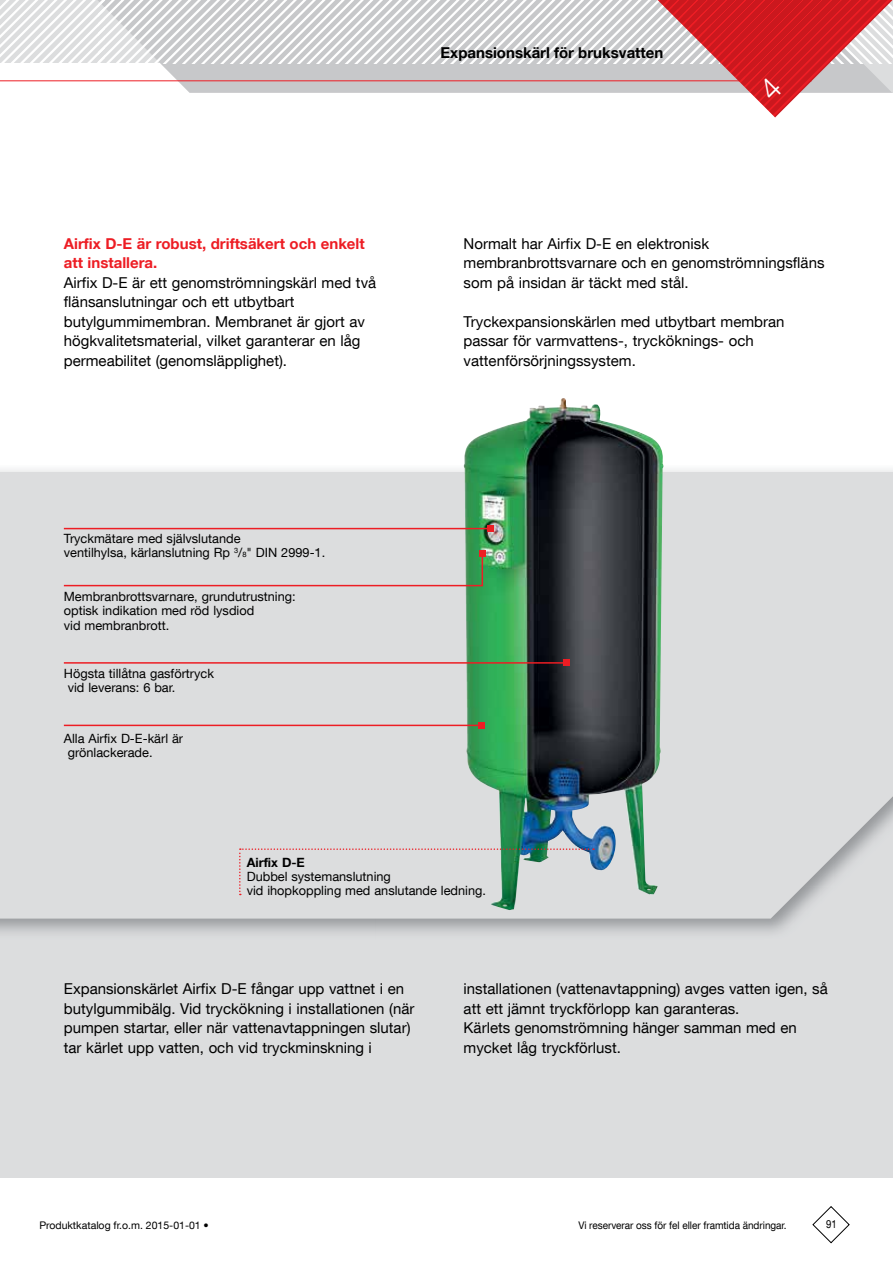
<style>
.page{position:relative;width:893px;height:1263px;background:#fff}
.page>*{position:absolute;margin:0;border:0;box-sizing:border-box;transform-origin:0 0}
.t1{font:15px/19.5px "Helvetica Neue LT Com";color:#000}
.t2{font:700 15px/19.5px "Helvetica Neue LT Com";color:#ed1d24}
.t3{font:700 15px "Helvetica Neue LT Com";color:#000}
.t4{font:12.75px/14.2px "Helvetica Neue LT Com";color:#000}
.t5{font:700 12.75px "Helvetica Neue LT Com";color:#000}
.t6{font:11.25px "Helvetica Neue LT Com";color:#000;scale:.85 1}
.t7{font:10.5px "Helvetica Neue LT Com";letter-spacing:-.005em;color:#000;scale:.95 1}
.t8{font:10.5px "Helvetica Neue LT Com";letter-spacing:-.005em;color:#000}
.s1{font-size:7.5px}
</style>
<div class="page">
<svg style="left:812px;top:1206px;width:38px;height:38px"></svg>
<div style="left:0;top:727px;width:893px;height:451px;background:#dcddde"></div>
<div style="left:0;top:472px;width:893px;height:446px;background:#dcddde"></div>
<img style="left:464px;top:398px;width:199px;height:512px">
<hr style="left:64px;top:528px;width:426px;height:1px;background:#ed1d24">
<svg style="left:487px;top:526px;width:6px;height:6px"></svg>
<hr style="left:64px;top:662px;width:503px;height:2px;background:#ed1d24">
<svg style="left:564px;top:660px;width:6px;height:6px"></svg>
<hr style="left:64px;top:725px;width:418px;height:1px;background:#ed1d24">
<svg style="left:479px;top:722px;width:6px;height:6px"></svg>
<svg style="left:239px;top:848px;width:355px;height:47px"></svg>
<svg style="left:62px;top:551px;width:423px;height:36px;background:#d7d1d0"></svg>
<svg style="left:0;top:0;width:893px;height:117px"></svg>
<p class="t3" style="left:441px;top:44px;width:224px">Expansionskärl för bruksvatten</p>
<p class="t2" style="left:64px;top:233px;width:302px">Airfix D-E är robust, driftsäkert och enkelt att installera.</p>
<p class="t1" style="left:64px;top:272px;width:314px">Airfix D-E är ett genomströmningskärl med två flänsanslutningar och ett utbytbart butylgummimembran. Membranet är gjort av högkvalitetsmaterial, vilket garanterar en låg permeabilitet (genomsläpplighet).</p>
<p class="t4" style="left:64px;top:531px;width:263px">Tryckmätare med självslutande<br>ventilhylsa, kärlanslutning Rp <sup>3</sup>/<span class="s1">8</span>" DIN 2999-1.</p>
<p class="t4" style="left:64px;top:589px;width:233px">Membranbrottsvarnare, grundutrustning: optisk indikation med röd lysdiod<br>vid membranbrott.</p>
<p class="t4" style="left:68px;top:666px;width:148px;text-indent:-4px">Högsta tillåtna gasförtryck vid leverans: 6 bar.</p>
<p class="t4" style="left:68px;top:731px;width:117px;text-indent:-4px">Alla Airfix D-E-kärl är grönlackerade.</p>
<p class="t1" style="left:464px;top:233px;width:362px">Normalt har Airfix D-E en elektronisk membranbrottsvarnare och en genomströmningsfläns som på insidan är täckt med stål.</p>
<p class="t1" style="left:464px;top:311px;width:322px">Tryckexpansionskärlen med utbytbart membran passar för varmvattens-, trycköknings- och vattenförsörjningssystem.</p>
<p class="t5" style="left:247px;top:854px;width:60px">Airfix D-E</p>
<p class="t4" style="left:247px;top:869px;width:241px">Dubbel systemanslutning<br>vid ihopkoppling med anslutande ledning.</p>
<p class="t1" style="left:64px;top:979px;width:352px">Expansionskärlet Airfix D-E fångar upp vattnet i en butylgummibälg. Vid tryckökning i installationen (när pumpen startar, eller när vattenavtappningen slutar) tar kärlet upp vatten, och vid tryckminskning i</p>
<p class="t1" style="left:464px;top:979px;width:366px">installationen (vattenavtappning) avges vatten igen, så att ett jämnt tryckförlopp kan garanteras.<br>Kärlets genomströmning hänger samman med en mycket låg tryckförlust.</p>
<p class="t8" style="left:39px;top:1219px;width:171px">Produktkatalog fr.o.m. 2015-01-01 •</p>
<p class="t7" style="left:578px;top:1219px;width:221px">Vi reserverar oss för fel eller framtida ändringar.</p>
<p class="t6" style="left:826px;top:1217px;width:14px">91</p>
</div>
